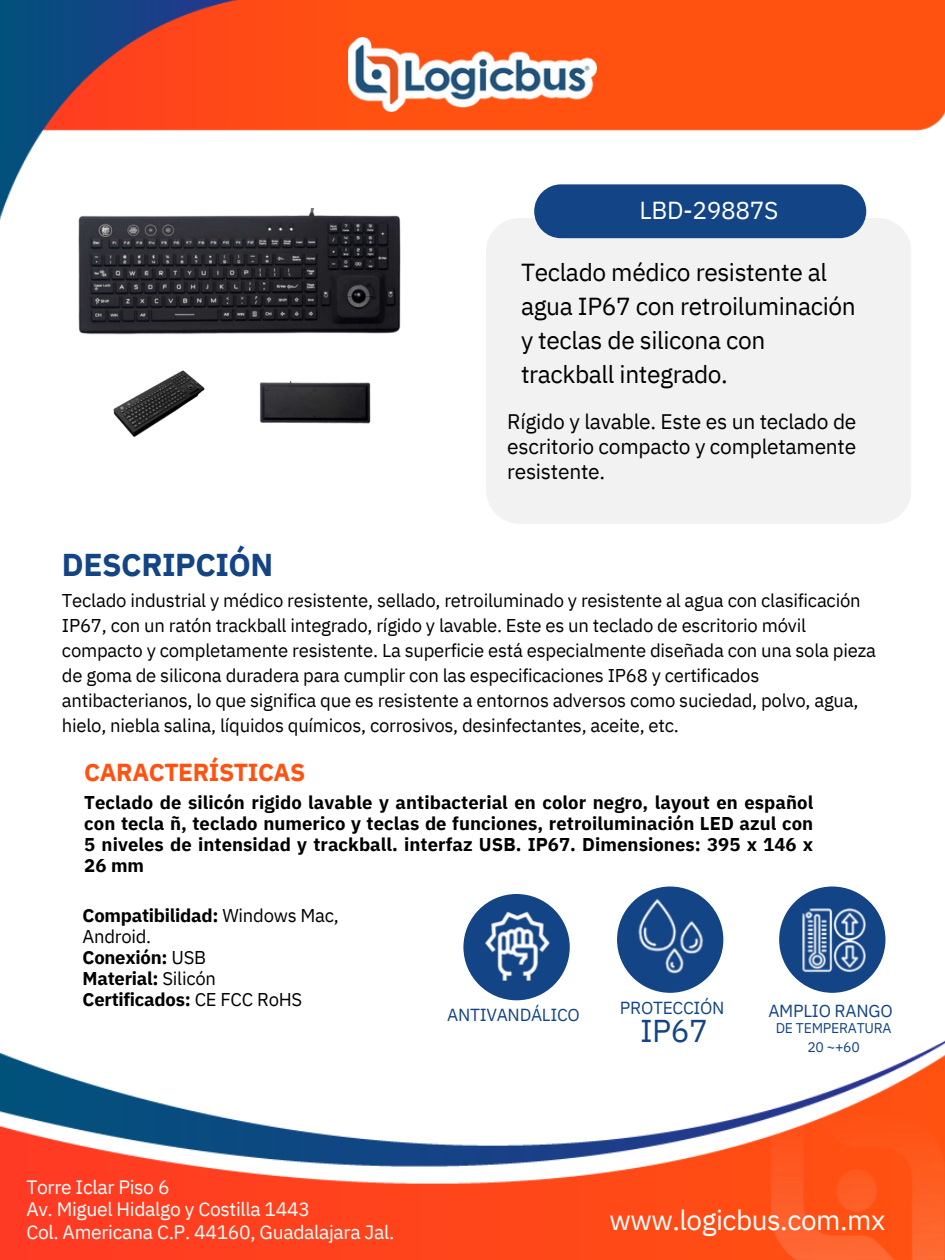
<style>
.page{position:relative;width:945px;height:1260px;background:#fff}
.page>*{position:absolute;margin:0;border:0;box-sizing:border-box;transform-origin:0 0}
.t1{font:700 31.5px "IBM Plex Sans";letter-spacing:-.015em;color:#134485}
.t2{font:31.5px "IBM Plex Sans";color:#134485}
.t3{font:28px "IBM Plex Sans";letter-spacing:-.015em;color:#fff}
.t4{font:24.5px/34.1px "IBM Plex Sans";letter-spacing:-.015em;color:#000}
.t5{font:700 24.5px "IBM Plex Sans";letter-spacing:-.015em;color:#ff5210}
.t6{font:24.5px "IBM Plex Sans";letter-spacing:-.015em;color:#fff}
.t7{font:21px/24.8px "IBM Plex Sans";letter-spacing:-.01em;color:#000;text-align:justify}
.t8{font:19.25px "IBM Plex Sans";letter-spacing:-.015em;color:#fff}
.t9{font:18.55px/24.8px "IBM Plex Sans";letter-spacing:-.015em;color:#000}
.t10{font:700 18.55px/21px "IBM Plex Sans";letter-spacing:.005em;color:#000;text-align:justify}
.t11{font:700 18.55px "IBM Plex Sans";letter-spacing:-.015em;color:#000}
.t12{font:17.5px "IBM Plex Sans";letter-spacing:-.015em;color:#134485}
.t13{font:14px "IBM Plex Sans";letter-spacing:-.015em;color:#134485}
.s1{font-weight:700}
.s2{font-weight:400}
</style>
<div class="page">
<img style="left:0;top:0;width:945px;height:1260px">
<img style="left:349px;top:38px;width:248px;height:73px">
<div style="left:486px;top:218px;width:425px;height:306px;background:#f2f2f2;border-radius:34px"></div>
<div style="left:534px;top:184px;width:332px;height:54px;background:#134485;border-radius:27px"></div>
<img style="left:772px;top:1067px;width:173px;height:193px">
<div style="left:463px;top:894px;width:107px;height:106px;background:#134485;border-radius:50%"></div>
<div style="left:617px;top:887px;width:106px;height:106px;background:#134485;border-radius:50%"></div>
<div style="left:779px;top:887px;width:106px;height:106px;background:#134485;border-radius:50%"></div>
<img style="left:790px;top:897px;width:85px;height:81px">
<img style="left:635px;top:893px;width:71px;height:81px">
<img style="left:479px;top:908px;width:76px;height:78px">
<img style="left:68px;top:208px;width:345px;height:133px">
<img style="left:258px;top:382px;width:117px;height:43px">
<img style="left:110px;top:366px;width:100px;height:76px">
<p class="t6" style="left:640px;top:194px;width:140px">LBD-29887S</p>
<p class="t1" style="left:62px;top:544px;width:213px">DESCRIPCIÓN</p>
<p class="t4" style="left:521px;top:255px;width:336px">Teclado médico resistente al agua IP67 con retroiluminación y teclas de silicona con trackball integrado.</p>
<p class="t7" style="left:507px;top:408px;width:351px">Rígido y lavable. Este es un teclado de escritorio compacto y completamente resistente.</p>
<p class="t9" style="left:62px;top:588px;width:815px">Teclado industrial y médico resistente, sellado, retroiluminado y resistente al agua con clasificación IP67, con un ratón trackball integrado, rígido y lavable. Este es un teclado de escritorio móvil compacto y completamente resistente. La superficie está especialmente diseñada con una sola pieza de goma de silicona duradera para cumplir con las especificaciones IP68 y certificados antibacterianos, lo que significa que es resistente a entornos adversos como suciedad, polvo, agua, hielo, niebla salina, líquidos químicos, corrosivos, desinfectantes, aceite, etc.</p>
<p class="t5" style="left:84px;top:756px;width:223px">CARACTERÍSTICAS</p>
<p class="t10" style="left:84px;top:792px;width:730px">Teclado de silicón rigido lavable y antibacterial en color negro, layout en español con tecla ñ, teclado numerico y teclas de funciones, retroiluminación LED azul con 5 niveles de intensidad y trackball. interfaz USB. IP67. Dimensiones: 395 x 146 x 26 mm</p>
<p class="t9" style="left:83px;top:905px;width:258px;line-height:21px"><span class="s1">Compatibilidad:</span> Windows Mac,<br>Android.</p>
<p class="t11" style="left:83px;top:945px;width:125px">Conexión: <span class="s2">USB</span></p>
<p class="t11" style="left:83px;top:966px;width:135px">Material: <span class="s2">Silicón</span></p>
<p class="t11" style="left:83px;top:987px;width:221px">Certificados: <span class="s2">CE FCC RoHS</span></p>
<p class="t8" style="left:26px;top:1174px;width:145px">Torre Iclar Piso 6</p>
<p class="t8" style="left:26px;top:1196px;width:285px">Av. Miguel Hidalgo y Costilla 1443</p>
<p class="t8" style="left:26px;top:1219px;width:369px">Col. Americana C.P. 44160, Guadalajara Jal.</p>
<p class="t12" style="left:447px;top:1003px;width:134px">ANTIVANDÁLICO</p>
<p class="t12" style="left:620px;top:996px;width:106px">PROTECCIÓN</p>
<p class="t12" style="left:768px;top:999px;width:126px">AMPLIO RANGO</p>
<p class="t13" style="left:776px;top:1018px;width:117px">DE TEMPERATURA</p>
<p class="t13" style="left:807px;top:1037px;width:54px">20 ~+60</p>
<p class="t2" style="left:640px;top:1009px;width:69px">IP67</p>
<p class="t3" style="left:610px;top:1202px;width:277px">www.logicbus.com.mx</p>
</div>
